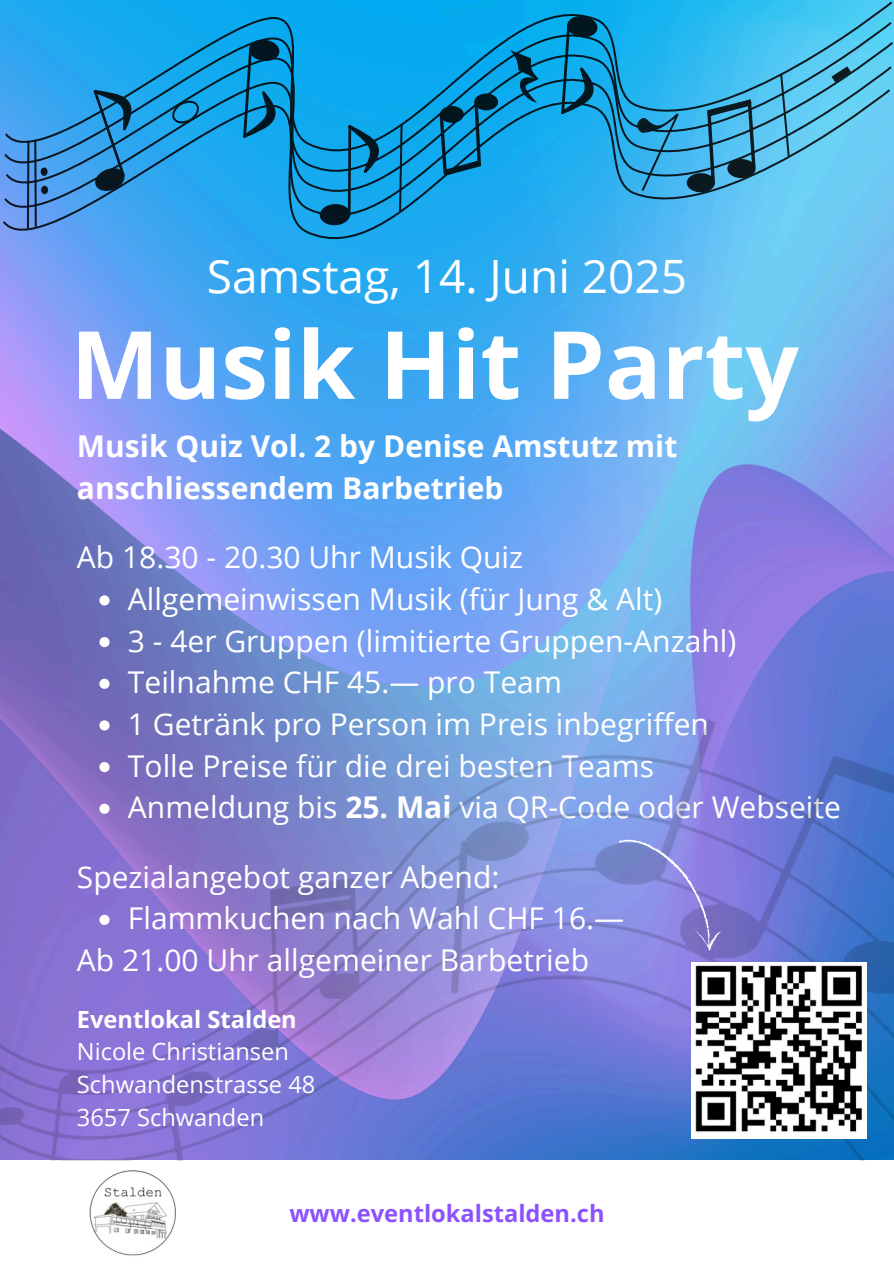
<style>
.page{position:relative;width:894px;height:1264px;background:#fff}
.page>*{position:absolute;margin:0;border:0;box-sizing:border-box;transform-origin:0 0}
.t1{font:700 94.05px "Open Sans";color:#fff}
.t2{font:46.05px "Open Sans";color:#fff}
.t3{font:30px "Open Sans";color:#fff}
.t4{font:700 30px/41.7px "Open Sans";color:#fff}
.t5{font:23.7px "Open Sans";color:#fff}
.t6{font:700 23.7px "Open Sans";color:#8c52ff}
.t7{font:700 23.7px "Open Sans";color:#fff}
.s1{font-weight:700}
</style>
<div class="page">
<img style="left:0;top:0;width:893px;height:720px">
<svg style="left:2px;top:3px;width:890px;height:44px;background:#14aeed"></svg>
<svg style="left:4px;top:23px;width:889px;height:209px;background:#1aa8e9"></svg>
<svg style="left:2px;top:47px;width:890px;height:209px;background:#22a7e7"></svg>
<svg style="left:2px;top:70px;width:889px;height:186px;background:#39a8ea"></svg>
<svg style="left:90px;top:73px;width:69px;height:122px;background:#2388c3"></svg>
<svg style="left:319px;top:204px;width:31px;height:21px"></svg>
<svg style="left:218px;top:39px;width:71px;height:103px;background:#0c88bf"></svg>
<svg style="left:167px;top:95px;width:37px;height:34px"></svg>
<div style="left:41px;top:167px;width:7px;height:9px;border:2px solid #000;border-radius:50%"></div>
<svg style="left:26px;top:138px;width:21px;height:92px;background:#4277b3"></svg>
<div style="left:41px;top:186px;width:7px;height:8px;border:2px solid #000;border-radius:50%"></div>
<svg style="left:340px;top:15px;width:518px;height:203px;background:#27a4da"></svg>
<svg style="left:99px;top:595px;width:10px;height:10px"></svg>
<svg style="left:99px;top:637px;width:10px;height:10px"></svg>
<svg style="left:99px;top:678px;width:10px;height:11px"></svg>
<img style="left:89px;top:1170px;width:86px;height:86px">
<img style="left:0;top:720px;width:893px;height:440px">
<img style="left:691px;top:962px;width:175px;height:176px">
<svg style="left:603px;top:825px;width:135px;height:126px;background:#8786db"></svg>
<svg style="left:99px;top:914px;width:10px;height:10px"></svg>
<p class="t2" style="left:207px;top:244px;width:482px">Samstag, 14. Juni 2025</p>
<p class="t1" style="left:71px;top:298px;width:729px">Musik Hit Party</p>
<p class="t4" style="left:77px;top:424px;width:602px">Musik Quiz Vol. 2 by Denise Amstutz mit anschliessendem Barbetrieb</p>
<p class="t3" style="left:77px;top:536px;width:447px">Ab 18.30 - 20.30 Uhr Musik Quiz</p>
<h2 class="t3" style="left:128px;top:578px;width:535px">Allgemeinwissen Musik (für Jung &amp; Alt)</h2>
<h1 class="t3" style="left:128px;top:619px;width:609px">3 - 4er Gruppen (limitierte Gruppen-Anzahl)</h1>
<h3 class="t3" style="left:128px;top:661px;width:435px">Teilnahme CHF 45.— pro Team</h3>
<h4 class="t3" style="left:128px;top:703px;width:582px">1 Getränk pro Person im Preis inbegriffen</h4>
<p class="t3" style="left:128px;top:744px;width:527px">Tolle Preise für die drei besten Teams</p>
<p class="t3" style="left:128px;top:786px;width:714px">Anmeldung bis <span class="s1">25. Mai</span> via QR-Code oder Webseite</p>
<h4 class="t3" style="left:77px;top:855px;width:424px">Spezialangebot ganzer Abend:</h4>
<p class="t3" style="left:128px;top:897px;width:497px">Flammkuchen nach Wahl CHF 16.—</p>
<h4 class="t3" style="left:77px;top:939px;width:513px">Ab 21.00 Uhr allgemeiner Barbetrieb</h4>
<p class="t7" style="left:77px;top:1002px;width:221px">Eventlokal Stalden</p>
<p class="t5" style="left:77px;top:1035px;width:213px">Nicole Christiansen</p>
<p class="t5" style="left:77px;top:1067px;width:240px">Schwandenstrasse 48</p>
<p class="t5" style="left:77px;top:1100px;width:189px">3657 Schwanden</p>
<p class="t6" style="left:289px;top:1196px;width:316px">www.eventlokalstalden.ch</p>
</div>
